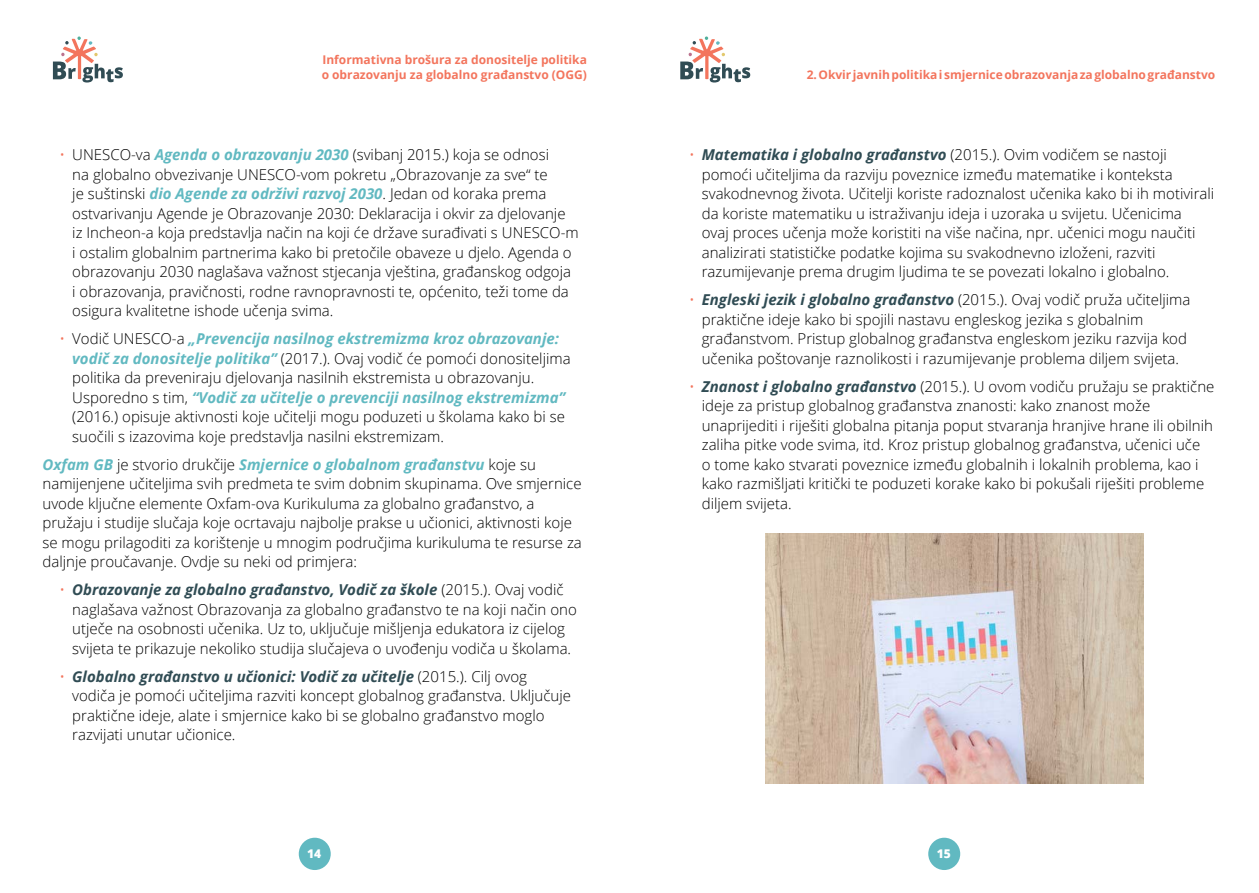
<style>
.page{position:relative;width:1259px;height:893px;background:#fff}
.page>*{position:absolute;margin:0;border:0;box-sizing:border-box;transform-origin:0 0}
.t1{font:300 15px/19.5px "Open Sans";color:#000}
.t2{font:700 12px/14.4px "Open Sans";color:#f3755d}
.t3{font:800 12px "Open Sans";color:#fff}
.s1{color:#f3755d}
.s2{font-weight:700;font-style:italic;color:#61b9c1}
.s3{font-weight:700;font-style:italic;color:#304c54}
</style>
<div class="page">
<svg style="left:53px;top:36px;width:70px;height:47px"></svg>
<svg style="left:680px;top:36px;width:70px;height:47px"></svg>
<div style="left:299px;top:838px;width:32px;height:32px;background:#61b9c1;border-radius:50%"></div>
<div style="left:928px;top:838px;width:32px;height:32px;background:#61b9c1;border-radius:50%"></div>
<img style="left:765px;top:534px;width:378px;height:250px">
<p class="t2" style="left:322px;top:52px;width:267px">Informativna brošura za donositelje politika o obrazovanju za globalno građanstvo (OGG)</p>
<p class="t1" style="left:72px;top:145px;width:508px;text-indent:-13px"><span class="s1">•</span> UNESCO-va <span class="s2">Agenda o obrazovanju 2030</span> (svibanj 2015.) koja se odnosi<br>na globalno obvezivanje UNESCO-vom pokretu „Obrazovanje za sve“ te<br>je suštinski <span class="s2">dio Agende za održivi razvoj 2030</span>. Jedan od koraka prema ostvarivanju Agende je Obrazovanje 2030: Deklaracija i okvir za djelovanje iz Incheon-a koja predstavlja način na koji će države surađivati s UNESCO-m i ostalim globalnim partnerima kako bi pretočile obaveze u djelo. Agenda o obrazovanju 2030 naglašava važnost stjecanja vještina, građanskog odgoja<br>i obrazovanja, pravičnosti, rodne ravnopravnosti te, općenito, teži tome da osigura kvalitetne ishode učenja svima.</p>
<p class="t1" style="left:72px;top:329px;width:500px;text-indent:-13px"><span class="s1">•</span> Vodič UNESCO-a <span class="s2">„Prevencija nasilnog ekstremizma kroz obrazovanje: vodič za donositelje politika”</span> (2017.). Ovaj vodič će pomoći donositeljima politika da preveniraju djelovanja nasilnih ekstremista u obrazovanju.<br>Usporedno s tim, <span class="s2">“Vodič za učitelje o prevenciji nasilnog ekstremizma” </span>(2016.) opisuje aktivnosti koje učitelji mogu poduzeti u školama kako bi se suočili s izazovima koje predstavlja nasilni ekstremizam.</p>
<p class="t1" style="left:43px;top:454px;width:541px"><span class="s2">Oxfam GB</span> je stvorio drukčije <span class="s2">Smjernice o globalnom građanstvu</span> koje su namijenjene učiteljima svih predmeta te svim dobnim skupinama. Ove smjernice uvode ključne elemente Oxfam-ova Kurikuluma za globalno građanstvo, a pružaju i studije slučaja koje ocrtavaju najbolje prakse u učionici, aktivnosti koje se mogu prilagoditi za korištenje u mnogim područjima kurikuluma te resurse za daljnje proučavanje. Ovdje su neki od primjera:</p>
<p class="t1" style="left:72px;top:580px;width:506px;text-indent:-13px"><span class="s1">•</span> <span class="s3">Obrazovanje za globalno građanstvo, Vodič za škole</span> (2015.). Ovaj vodič naglašava važnost Obrazovanja za globalno građanstvo te na koji način ono utječe na osobnosti učenika. Uz to, uključuje mišljenja edukatora iz cijelog svijeta te prikazuje nekoliko studija slučajeva o uvođenju vodiča u školama.</p>
<p class="t1" style="left:72px;top:666px;width:500px;text-indent:-13px"><span class="s1">•</span> <span class="s3">Globalno građanstvo u učionici: Vodič za učitelje</span> (2015.). Cilj ovog vodiča je pomoći učiteljima razviti koncept globalnog građanstva. Uključuje praktične ideje, alate i smjernice kako bi se globalno građanstvo moglo razvijati unutar učionice.</p>
<p class="t2" style="left:806px;top:67px;width:410px">2. Okvir javnih politika i smjernice obrazovanja za globalno građanstvo</p>
<p class="t1" style="left:702px;top:145px;width:514px;text-indent:-13px"><span class="s1">•</span> <span class="s3">Matematika i globalno građanstvo</span> (2015.). Ovim vodičem se nastoji pomoći učiteljima da razviju poveznice između matematike i konteksta svakodnevnog života. Učitelji koriste radoznalost učenika kako bi ih motivirali da koriste matematiku u istraživanju ideja i uzoraka u svijetu. Učenicima<br>ovaj proces učenja može koristiti na više načina, npr. učenici mogu naučiti analizirati statističke podatke kojima su svakodnevno izloženi, razviti razumijevanje prema drugim ljudima te se povezati lokalno i globalno.</p>
<p class="t1" style="left:702px;top:290px;width:490px;text-indent:-13px"><span class="s1">•</span> <span class="s3">Engleski jezik i globalno građanstvo</span> (2015.). Ovaj vodič pruža učiteljima praktične ideje kako bi spojili nastavu engleskog jezika s globalnim građanstvom. Pristup globalnog građanstva engleskom jeziku razvija kod učenika poštovanje raznolikosti i razumijevanje problema diljem svijeta.</p>
<p class="t1" style="left:702px;top:376px;width:514px;text-indent:-13px"><span class="s1">•</span> <span class="s3">Znanost i globalno građanstvo</span> (2015.). U ovom vodiču pružaju se praktične ideje za pristup globalnog građanstva znanosti: kako znanost može unaprijediti i riješiti globalna pitanja poput stvaranja hranjive hrane ili obilnih zaliha pitke vode svima, itd. Kroz pristup globalnog građanstva, učenici uče<br>o tome kako stvarati poveznice između globalnih i lokalnih problema, kao i kako razmišljati kritički te poduzeti korake kako bi pokušali riješiti probleme diljem svijeta.</p>
<p class="t3" style="left:307px;top:845px;width:16px">14</p>
<p class="t3" style="left:936px;top:845px;width:16px">15</p>
</div>
